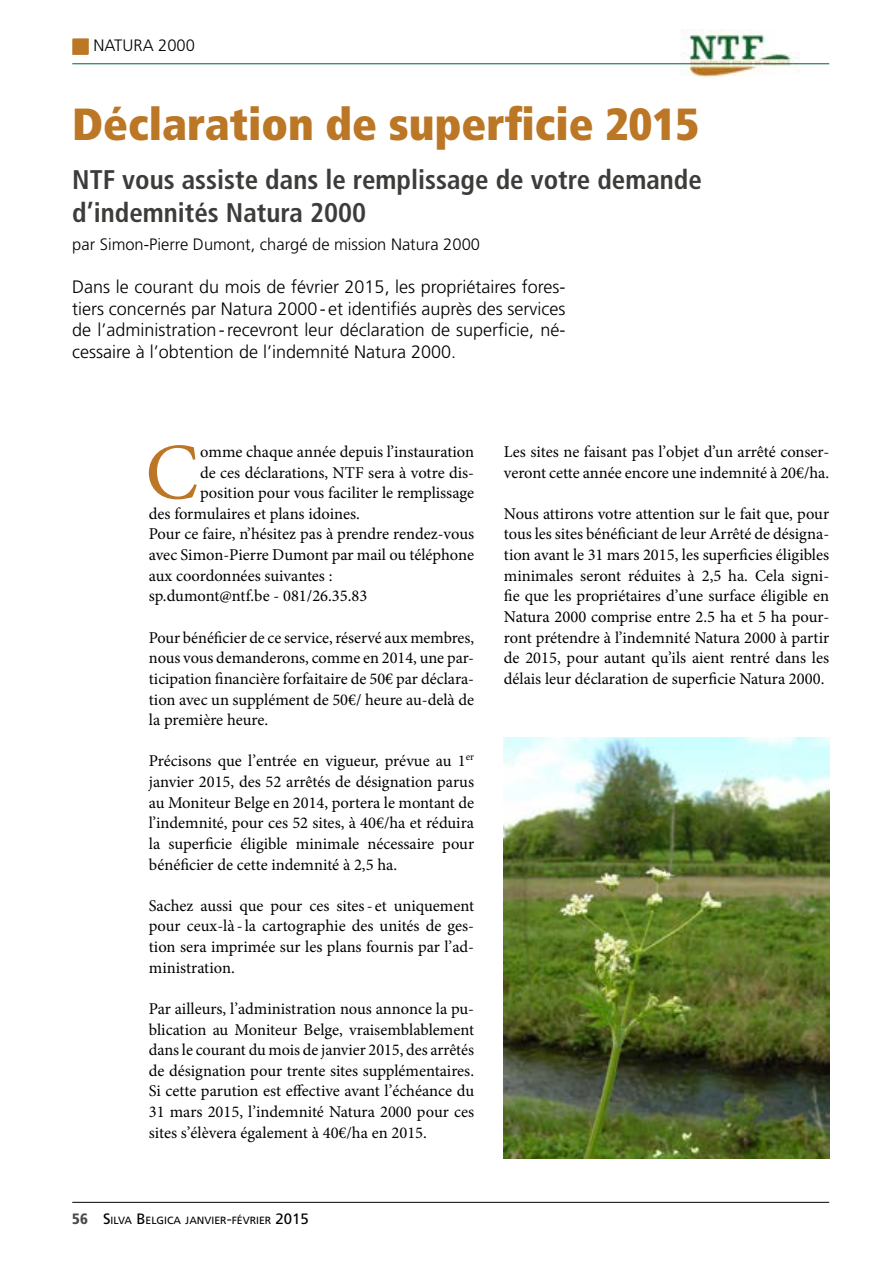
<style>
.page{position:relative;width:893px;height:1263px;background:#fff}
.page>*{position:absolute;margin:0;border:0;box-sizing:border-box;transform-origin:0 0}
.texte_courant_avec_l{font:79.95px "Minion Pro";color:#bb7725}
.Titre_article{font:900 condensed 45px "Frutiger LT Std";color:#bb7725}
.Sous_titre_article{font:700 condensed 27px/32.4px "Frutiger LT Std";color:#3c3c3b}
.chapeau_grand_titre{font:300 18px/21.6px "Frutiger LT Std";color:#000;text-align:justify}
.texte_courant{font:16.5px/20.7px "Minion Pro";color:#000;text-align:justify}
.texte_courant_avec_l-2{font:16.5px "Minion Pro";color:#000}
.nom_de_l_auteur{font:300 16.5px "Frutiger LT Std";color:#000}
.SRFB_titre_rubrique{font:300 16.5px "Frutiger LT Std";color:#000}
.t1{font:10.5px "Frutiger LT Std";color:#000}
.s1{font-weight:900;font-stretch:condensed;font-size:15px;color:#4a4a49}
.s2{font-size:15px}
</style>
<div class="page">
<img style="left:504px;top:737px;width:325px;height:421px">
<img style="left:680px;top:30px;width:119px;height:48px">
<hr style="left:72px;top:1202px;width:757px;height:1px;background:#000">
<hr style="left:72px;top:63px;width:757px;height:1px;background:#006241">
<svg style="left:72px;top:38px;width:17px;height:17px"></svg>
<p class="SRFB_titre_rubrique" style="left:93px;top:36px;width:103px">NATURA 2000</p>
<p class="Titre_article" style="left:72px;top:97px;width:628px">Déclaration de superficie 2015</p>
<p class="Sous_titre_article" style="left:72px;top:164px;width:631px">NTF vous assiste dans le remplissage de votre demande d’indemnités Natura 2000</p>
<p class="nom_de_l_auteur" style="left:72px;top:235px;width:409px">par Simon-Pierre Dumont, chargé de mission Natura 2000</p>
<p class="chapeau_grand_titre" style="left:72px;top:276px;width:495px">Dans le courant du mois de février 2015, les propriétaires fores&shy;tiers concernés par Natura 2000- et identifiés auprès des services de l’administration-recevront leur déclaration de superficie, né&shy;cessaire à l’obtention de l’indemnité Natura 2000.</p>
<p class="texte_courant_avec_l" style="left:145px;top:419px;width:55px">C</p>
<p class="texte_courant_avec_l-2" style="left:200px;top:441px;width:276px">omme chaque année depuis l’instauration</p>
<p class="texte_courant_avec_l-2" style="left:200px;top:461px;width:276px">de ces déclarations, NTF sera à votre dis-</p>
<p class="texte_courant_avec_l-2" style="left:200px;top:482px;width:276px">position pour vous faciliter le remplissage</p>
<p class="texte_courant_avec_l-2" style="left:149px;top:502px;width:213px">des formulaires et plans idoines.</p>
<p class="texte_courant" style="left:149px;top:524px;width:327px">Pour ce faire, n’hésitez pas à prendre rendez-vous avec Simon-Pierre Dumont par mail ou téléphone aux coordonnées suivantes :</p>
<p class="texte_courant" style="left:149px;top:586px;width:220px">sp.dumont@ntf.be - 081/26.35.83</p>
<p class="texte_courant" style="left:149px;top:627px;width:327px">Pour bénéficier de ce service, réservé aux membres, nous vous demanderons, comme en 2014, une par&shy;ticipation financière forfaitaire de 50€ par déclara&shy;tion avec un supplément de 50€/ heure au-delà de la première heure.</p>
<p class="texte_courant" style="left:149px;top:751px;width:327px">Précisons que l’entrée en vigueur, prévue au 1<sup>er </sup>janvier 2015, des 52 arrêtés de désignation parus au Moniteur Belge en 2014, portera le montant de l’indemnité, pour ces 52 sites, à 40€/ha et réduira la superficie éligible minimale nécessaire pour bénéficier de cette indemnité à 2,5 ha.</p>
<p class="texte_courant" style="left:149px;top:895px;width:327px">Sachez aussi que pour ces sites- et uniquement pour ceux-là -la cartographie des unités de ges&shy;tion sera imprimée sur les plans fournis par l’ad&shy;ministration.</p>
<p class="texte_courant" style="left:149px;top:998px;width:327px">Par ailleurs, l’administration nous annonce la pu&shy;blication au Moniteur Belge, vraisemblablement dans le courant du mois de janvier 2015, des arrêtés de désignation pour trente sites supplémentaires.<br>Si cette parution est effective avant l’échéance du 31 mars 2015, l’indemnité Natura 2000 pour ces sites s’élèvera également à 40€/ha en 2015.</p>
<p class="t1" style="left:72px;top:1214px;width:238px"><span class="s1">56</span> <span class="s2">S</span>ILVA <span class="s2">B</span>ELGICA JANVIER<span class="s2">-</span>FÉVRIER <span class="s2">2015</span></p>
<p class="texte_courant" style="left:504px;top:441px;width:327px">Les sites ne faisant pas l’objet d’un arrêté conser&shy;veront cette année encore une indemnité à 20€/ha.</p>
<p class="texte_courant" style="left:504px;top:503px;width:327px">Nous attirons votre attention sur le fait que, pour tous les sites bénéficiant de leur Arrêté de désigna&shy;tion avant le 31 mars 2015, les superficies éligibles minimales seront réduites à 2,5 ha. Cela signi&shy;fie que les propriétaires d’une surface éligible en Natura 2000 comprise entre 2.5 ha et 5 ha pour&shy;ront prétendre à l’indemnité Natura 2000 à partir de 2015, pour autant qu’ils aient rentré dans les délais leur déclaration de superficie Natura 2000.</p>
</div>
